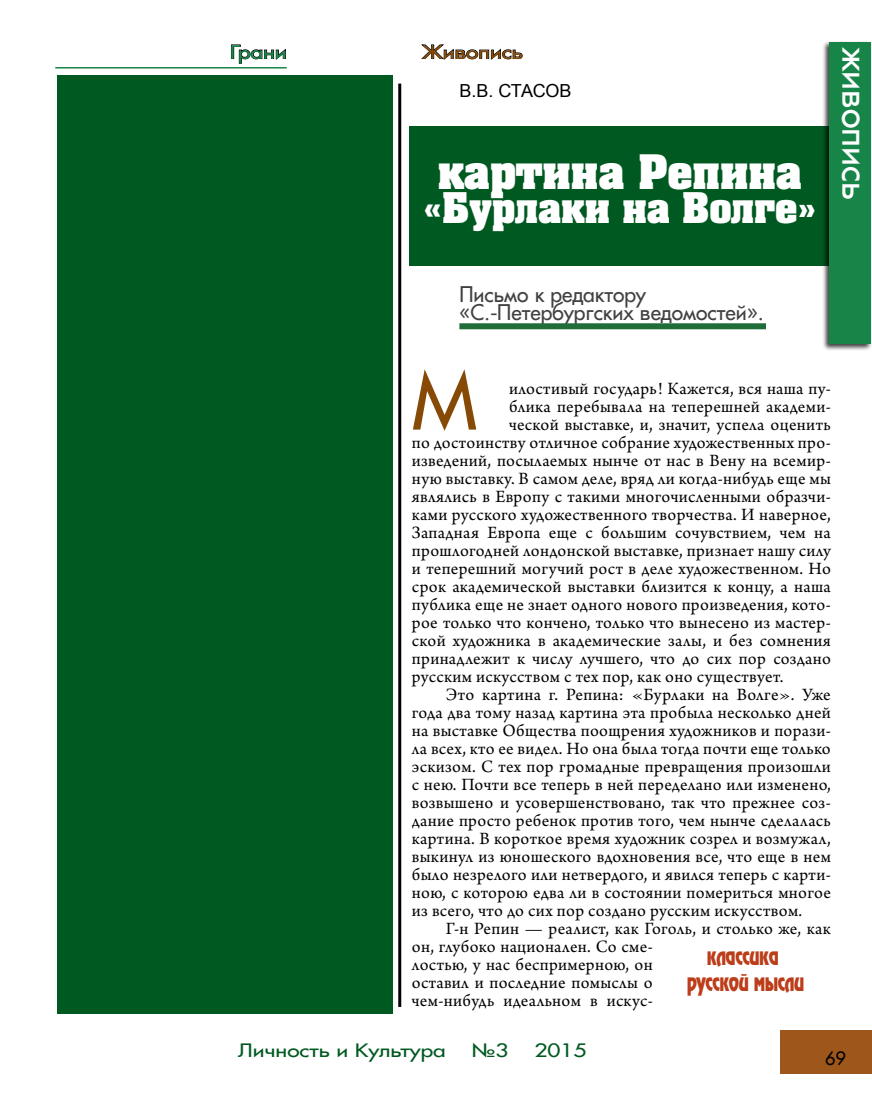
<style>
.page{position:relative;width:872px;height:1106px;background:#fff}
.page>*{position:absolute;margin:0;border:0;box-sizing:border-box;transform-origin:0 0}
.t1{font:76.65px "Favorit C";color:#864906}
.t2{font:40.5px "AG Aalen C";color:#fff}
.t3{font:36px "AG Aalen C";color:#fff}
.t4{font:36px "Favorit C";color:#fff}
.t5{font:22.5px/25.5px "AG Zeppelin C";letter-spacing:-.03em;color:#bc3d19;text-align:center;scale:.73 1}
.t6{font:21px/18px "Favorit C";color:#414042}
.t7{font:18.15px "Arno Pro";letter-spacing:.02em;color:#000}
.t8{font:18px "Favorit C";color:#005921;scale:1.25 1}
.t9{font:18px "Arial";letter-spacing:-.02em;color:#000}
.t10{font:18px "Favorit C";color:#864906;scale:1.25 1}
.t11{font:18px "Favorit C";color:#178548;scale:1.25 1}
.t12{font:18px "Favorit C";color:#000}
</style>
<div class="page">
<div style="left:780px;top:1030px;width:92px;height:44px;background:#9e571a"></div>
<hr style="left:398px;top:84px;width:3px;height:923px;background:#000">
<div style="left:409px;top:126px;width:422px;height:140px;background:#005921"></div>
<div style="left:459px;top:323px;width:307px;height:6px;background:#1f6d39"></div>
<hr style="left:55px;top:67px;width:232px;height:1px;background:#178548">
<svg style="left:231px;top:44px;width:55px;height:20px"></svg>
<svg style="left:421px;top:44px;width:102px;height:16px"></svg>
<div style="left:822px;top:41px;width:49px;height:309px;background:#000;opacity:.75"></div>
<div style="left:829px;top:43px;width:42px;height:301px;background:#178548"></div>
<div style="left:57px;top:76px;width:336px;height:938px;background:#005921"></div>
<p class="t11" style="left:230px;top:40px;width:47px">Грани</p>
<p class="t10" style="left:422px;top:40px;width:82px">Живопись</p>
<h3 class="t4" style="left:879px;top:47px;width:154px;rotate:90deg">живопись</h3>
<p class="t9" style="left:459px;top:79px;width:114px">В.В. СТАСОВ</p>
<h2 class="t2" style="left:438px;top:144px;width:365px">картина Репина</h2>
<h3 class="t3" style="left:423px;top:184px;width:394px">«Бурлаки на Волге»</h3>
<p class="t6" style="left:459px;top:285px;width:306px">Письмо к редактору «С.-Петербургских ведомостей».</p>
<h1 class="t1" style="left:412px;top:351px;width:67px">М</h1>
<p class="t7" style="left:509px;top:378px;width:323px">илостивый государь! Кажется, вся наша пу-</p>
<p class="t7" style="left:509px;top:396px;width:323px">блика перебывала на теперешней академи-</p>
<p class="t7" style="left:509px;top:414px;width:323px">ческой выставке, и, значит, успела оценить</p>
<p class="t7" style="left:412px;top:432px;width:420px">по достоинству отличное собрание художественных про-</p>
<p class="t7" style="left:412px;top:450px;width:420px">изведений, посылаемых нынче от нас в Вену на всемир-</p>
<p class="t7" style="left:412px;top:468px;width:420px">ную выставку. В самом деле, вряд ли когда-нибудь еще мы</p>
<p class="t7" style="left:412px;top:486px;width:420px">являлись в Европу с такими многочисленными образчи-</p>
<p class="t7" style="left:412px;top:504px;width:420px">ками русского художественного творчества. И наверное,</p>
<p class="t7" style="left:412px;top:522px;width:420px">Западная Европа еще с большим сочувствием, чем на</p>
<p class="t7" style="left:412px;top:540px;width:420px">прошлогодней лондонской выставке, признает нашу силу</p>
<p class="t7" style="left:412px;top:558px;width:420px">и теперешний могучий рост в деле художественном. Но</p>
<p class="t7" style="left:412px;top:576px;width:420px">срок академической выставки близится к концу, а наша</p>
<p class="t7" style="left:412px;top:594px;width:420px">публика еще не знает одного нового произведения, кото-</p>
<p class="t7" style="left:412px;top:612px;width:420px">рое только что кончено, только что вынесено из мастер-</p>
<p class="t7" style="left:412px;top:630px;width:420px">ской художника в академические залы, и без сомнения</p>
<p class="t7" style="left:412px;top:648px;width:420px">принадлежит к числу лучшего, что до сих пор создано</p>
<p class="t7" style="left:412px;top:666px;width:373px">русским искусством с тех пор, как оно существует.</p>
<p class="t7" style="left:446px;top:684px;width:386px">Это картина г. Репина: «Бурлаки на Волге». Уже</p>
<p class="t7" style="left:412px;top:702px;width:420px">года два тому назад картина эта пробыла несколько дней</p>
<p class="t7" style="left:412px;top:720px;width:420px">на выставке Общества поощрения художников и порази-</p>
<p class="t7" style="left:412px;top:738px;width:420px">ла всех, кто ее видел. Но она была тогда почти еще только</p>
<p class="t7" style="left:412px;top:756px;width:420px">эскизом. С тех пор громадные превращения произошли</p>
<p class="t7" style="left:412px;top:774px;width:420px">с нею. Почти все теперь в ней переделано или изменено,</p>
<p class="t7" style="left:412px;top:792px;width:420px">возвышено и усовершенствовано, так что прежнее соз-</p>
<p class="t7" style="left:412px;top:810px;width:420px">дание просто ребенок против того, чем нынче сделалась</p>
<p class="t7" style="left:412px;top:828px;width:420px">картина. В короткое время художник созрел и возмужал,</p>
<p class="t7" style="left:412px;top:846px;width:420px">выкинул из юношеского вдохновения все, что еще в нем</p>
<p class="t7" style="left:412px;top:864px;width:420px">было незрелого или нетвердого, и явился теперь с карти-</p>
<p class="t7" style="left:412px;top:882px;width:420px">ною, с которою едва ли в состоянии помериться многое</p>
<p class="t7" style="left:412px;top:900px;width:392px">из всего, что до сих пор создано русским искусством.</p>
<p class="t7" style="left:446px;top:918px;width:386px">Г-н Репин — реалист, как Гоголь, и столько же, как</p>
<p class="t7" style="left:412px;top:936px;width:242px">он, глубоко национален. Со сме-</p>
<p class="t7" style="left:412px;top:954px;width:242px">лостью, у нас беспримерною, он</p>
<p class="t7" style="left:412px;top:972px;width:242px">оставил и последние помыслы о</p>
<p class="t7" style="left:412px;top:990px;width:242px">чем-нибудь идеальном в искус-</p>
<p class="t5" style="left:687px;top:943px;width:162px">классика русской мысли</p>
<p class="t8" style="left:237px;top:1038px;width:168px">Личность и Культура</p>
<p class="t8" style="left:472px;top:1038px;width:31px">№3</p>
<p class="t8" style="left:534px;top:1038px;width:43px">2015</p>
<p class="t12" style="left:825px;top:1046px;width:22px">69</p>
</div>
